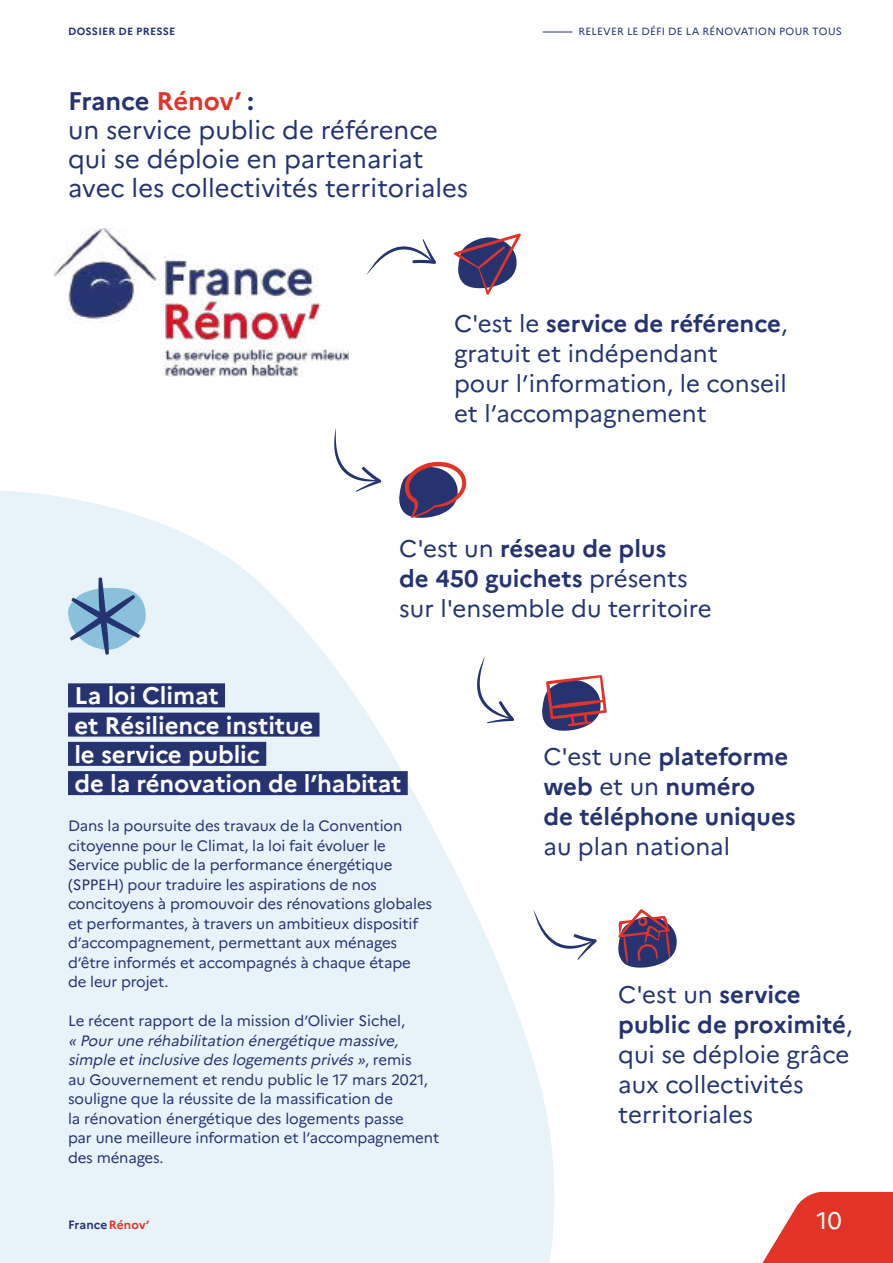
<style>
.page{position:relative;width:893px;height:1263px;background:#fff}
.page>*{position:absolute;margin:0;border:0;box-sizing:border-box;transform-origin:0 0}
.t1{font:25.5px/29.2px "Marianne";color:#253471}
.t2{font:24px/30px "Marianne";color:#253471}
.t3{font:700 24px/29.2px "Marianne";letter-spacing:-.005em;color:#fff}
.t4{font:700 24px/30px "Marianne";color:#253471}
.t5{font:24px "Marianne";color:#fff}
.t6{font:15px/19.5px "Marianne";letter-spacing:-.01em;color:#253471}
.t7{font:700 12px "Marianne";letter-spacing:.01em;color:#253471}
.t8{font:10.5px "Marianne";letter-spacing:.015em;color:#253471}
.t9{font:700 10.5px "Marianne";letter-spacing:.02em;color:#253471}
.s1{font-weight:700}
.s2{font-weight:700;color:#e33327}
.s3{font-style:italic}
.s4{color:#e33327}
.s5{font-weight:400}
</style>
<div class="page">
<svg style="left:0;top:490px;width:554px;height:773px;fill:#e8f2f9"></svg>
<svg style="left:366px;top:239px;width:70px;height:36px"></svg>
<svg style="left:334px;top:428px;width:47px;height:64px"></svg>
<svg style="left:476px;top:656px;width:38px;height:67px"></svg>
<svg style="left:533px;top:909px;width:64px;height:51px"></svg>
<svg style="left:454px;top:233px;width:67px;height:62px"></svg>
<svg style="left:542px;top:675px;width:65px;height:56px"></svg>
<svg style="left:399px;top:462px;width:67px;height:56px"></svg>
<div style="left:68px;top:683px;width:157px;height:24px;background:#253471"></div>
<div style="left:68px;top:713px;width:251px;height:24px;background:#253471"></div>
<div style="left:68px;top:742px;width:198px;height:24px;background:#253471"></div>
<div style="left:68px;top:771px;width:340px;height:24px;background:#253471"></div>
<svg style="left:68px;top:578px;width:78px;height:77px;background:#98b8d3"></svg>
<svg style="left:618px;top:909px;width:59px;height:59px"></svg>
<img style="left:55px;top:228px;width:294px;height:149px">
<svg style="left:543px;top:32px;width:29px;height:1px"></svg>
<svg style="left:762px;top:1192px;width:131px;height:71px"></svg>
<p class="t9" style="left:68px;top:25px;width:109px">DOSSIER DE PRESSE</p>
<p class="t8" style="left:578px;top:25px;width:265px">RELEVER LE DÉFI DE LA RÉNOVATION POUR TOUS</p>
<h1 class="t1" style="left:68px;top:86px;width:402px"><span class="s1">France</span> <span class="s2">Rénov’</span> <span class="s1">:<br></span>un service public de référence qui se déploie en partenariat avec les collectivités territoriales</h1>
<h2 class="t2" style="left:454px;top:308px;width:335px">C'est le <span class="s1">service de référence</span>, gratuit et indépendant<br>pour l’information, le conseil et l’accompagnement</h2>
<h2 class="t2" style="left:399px;top:533px;width:314px">C'est un <span class="s1">réseau de plus<br>de 450 guichets</span> présents sur l'ensemble du territoire</h2>
<h2 class="t3" style="left:74px;top:681px;width:329px">La loi Climat<br>et Résilience institue<br>le service public<br>de la rénovation de l’habitat</h2>
<p class="t6" style="left:68px;top:816px;width:366px">Dans la poursuite des travaux de la Convention citoyenne pour le Climat, la loi fait évoluer le Service public de la performance énergétique (SPPEH) pour traduire les aspirations de nos concitoyens à promouvoir des rénovations globales et performantes, à travers un ambitieux dispositif d’accompagnement, permettant aux ménages d’être informés et accompagnés à chaque étape de leur projet.</p>
<p class="t6" style="left:68px;top:1011px;width:339px">Le récent rapport de la mission d’Olivier Sichel,</p>
<p class="t6" style="left:68px;top:1030px;width:373px"><span class="s3">« Pourune réhabilitation énergétique massive, simple etinclusive deslogementsprivés »</span>, r e m i s<br>au Gouvernement et rendu public le 17 mars 2021, souligne que la réussite de la massification de<br>la rénovation énergétique des logements passe<br>par une meilleure information et l’accompagnement des ménages.</p>
<p class="t7" style="left:68px;top:1217px;width:83px">France<span class="s4">Rénov’</span></p>
<h2 class="t4" style="left:543px;top:742px;width:254px"><span class="s5">C'est une</span> plateforme web <span class="s5">et un</span> numéro<br>de téléphone uniques</h2>
<h2 class="t2" style="left:543px;top:832px;width:188px">au plan national</h2>
<h2 class="t2" style="left:618px;top:979px;width:236px">C'est un <span class="s1">service public de proximité</span>, qui se déploie grâce aux collectivités territoriales</h2>
<h2 class="t5" style="left:816px;top:1206px;width:27px">10</h2>
</div>
